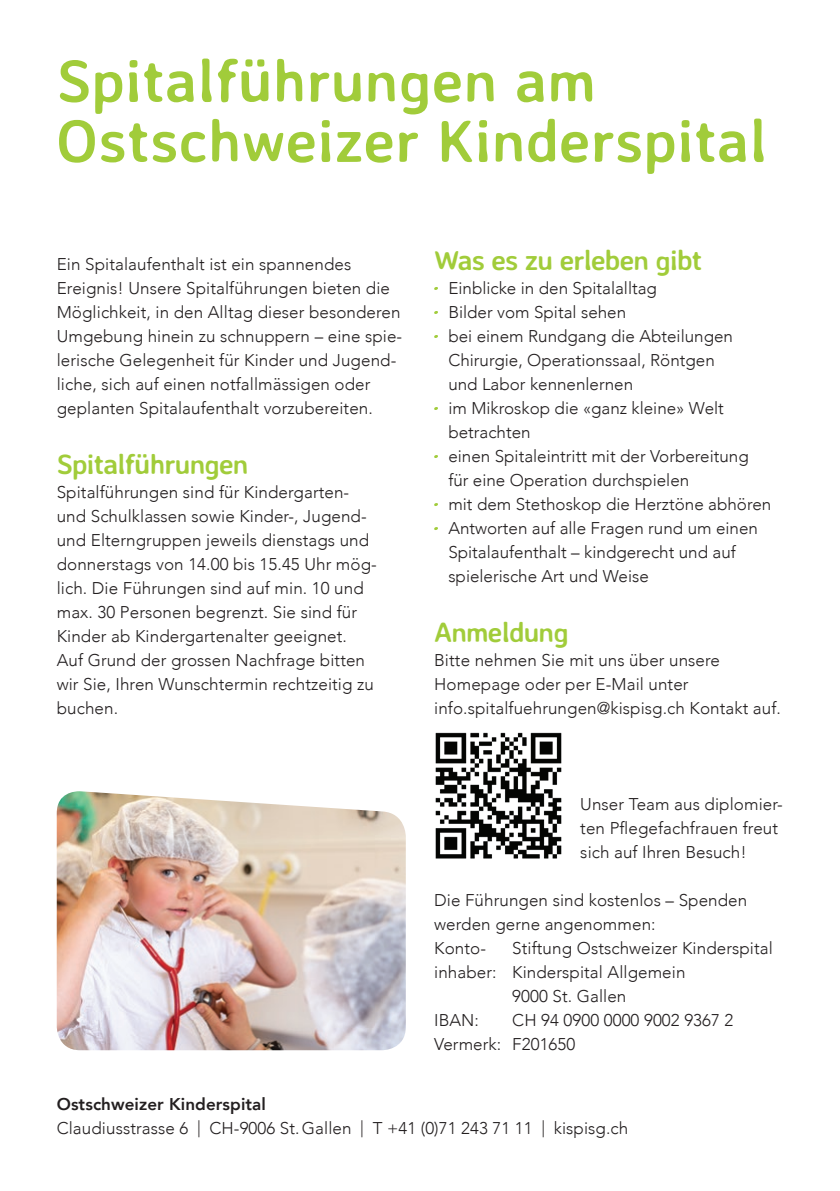
<style>
.page{position:relative;width:840px;height:1191px;background:#fff}
.page>*{position:absolute;margin:0;border:0;box-sizing:border-box;transform-origin:0 0}
.t1{font:700 60px/60px "Averia Sans Libre";letter-spacing:.005em;color:#a1cc3a}
.t2{font:700 28px "Averia Sans Libre";letter-spacing:-.03em;color:#a1cc3a}
.t3{font:300 17px/24px "Avenir";letter-spacing:.005em;color:#231f20}
.t4{font:800 17px "Avenir";letter-spacing:.005em;color:#231f20}
</style>
<div class="page">
<img style="left:57px;top:791px;width:348px;height:259px">
<img style="left:435px;top:732px;width:127px;height:127px">
<h1 class="t1" style="left:57px;top:49px;width:711px">Spitalführungen am<br>Ostschweizer Kinderspital</h1>
<p class="t3" style="left:57px;top:252px;width:347px">Ein Spitalaufenthalt ist ein spannendes Ereignis! Unsere Spitalführungen bieten die Möglichkeit, in den Alltag dieser besonderen Umgebung hinein zu schnuppern – eine spie&shy;lerische Gelegenheit für Kinder und Jugend&shy;liche, sich auf einen notfallmässigen oder geplanten Spitalaufenthalt vorzubereiten.</p>
<h2 class="t2" style="left:57px;top:446px;width:193px">Spitalführungen</h2>
<p class="t3" style="left:57px;top:480px;width:321px">Spitalführungen sind für Kindergarten&shy;und Schulklassen sowie Kinder-, Jugend&shy;und Elterngruppen jeweils dienstags und donnerstags von 14.00 bis 15.45 Uhr mög&shy;lich. Die Führungen sind auf min. 10 und max. 30 Personen begrenzt. Sie sind für Kinder ab Kindergartenalter geeignet.<br>Auf Grund der grossen Nachfrage bitten wir Sie, Ihren Wunschtermin rechtzeitig zu buchen.</p>
<h2 class="t2" style="left:434px;top:242px;width:269px">Was es zu erleben gibt</h2>
<p class="t3" style="left:448px;top:276px;width:324px">Einblicke in den Spitalalltag<br>Bilder vom Spital sehen<br>bei einem Rundgang die Abteilungen<br>Chirurgie, Operationssaal, Röntgen<br>und Labor kennenlernen<br>im Mikroskop die «ganz kleine» Welt betrachten<br>einen Spitaleintritt mit der Vorbereitung für eine Operation durchspielen<br>mit dem Stethoskop die Herztöne abhören<br>Antworten auf alle Fragen rund um einen<br>Spitalaufenthalt – kindgerecht und auf spielerische Art und Weise</p>
<h2 class="t2" style="left:434px;top:614px;width:136px">Anmeldung</h2>
<p class="t3" style="left:434px;top:648px;width:348px">Bitte nehmen Sie mit uns über unsere<br>Homepage oder per E-Mail unter info.spitalfuehrungen@kispisg.ch Kontakt auf.</p>
<p class="t3" style="left:580px;top:792px;width:204px">Unser Team aus diplomier&shy;ten Pflegefachfrauen freut sich auf Ihren Besuch!</p>
<p class="t3" style="left:434px;top:888px;width:314px">Die Führungen sind kostenlos – Spenden werden gerne angenommen:<br>Konto-</p>
<p class="t3" style="left:512px;top:936px;width:262px">Stiftung Ostschweizer Kinderspital</p>
<p class="t3" style="left:434px;top:960px;width:253px">inhaber: Kinderspital Allgemein</p>
<p class="t3" style="left:512px;top:984px;width:116px">9000 St. Gallen</p>
<p class="t3" style="left:434px;top:1008px;width:46px">IBAN:</p>
<p class="t3" style="left:434px;top:1008px;width:300px;text-indent:78px">CH 94 0900 0000 9002 9367 2<br>Vermerk: F201650</p>
<p class="t4" style="left:57px;top:1091px;width:210px">Ostschweizer Kinderspital</p>
<p class="t3" style="left:57px;top:1116px;width:572px">Claudiusstrasse 6 | CH-9006 St.Gallen | T +41 (0)71 243 71 11 | kispisg.ch</p>
</div>
